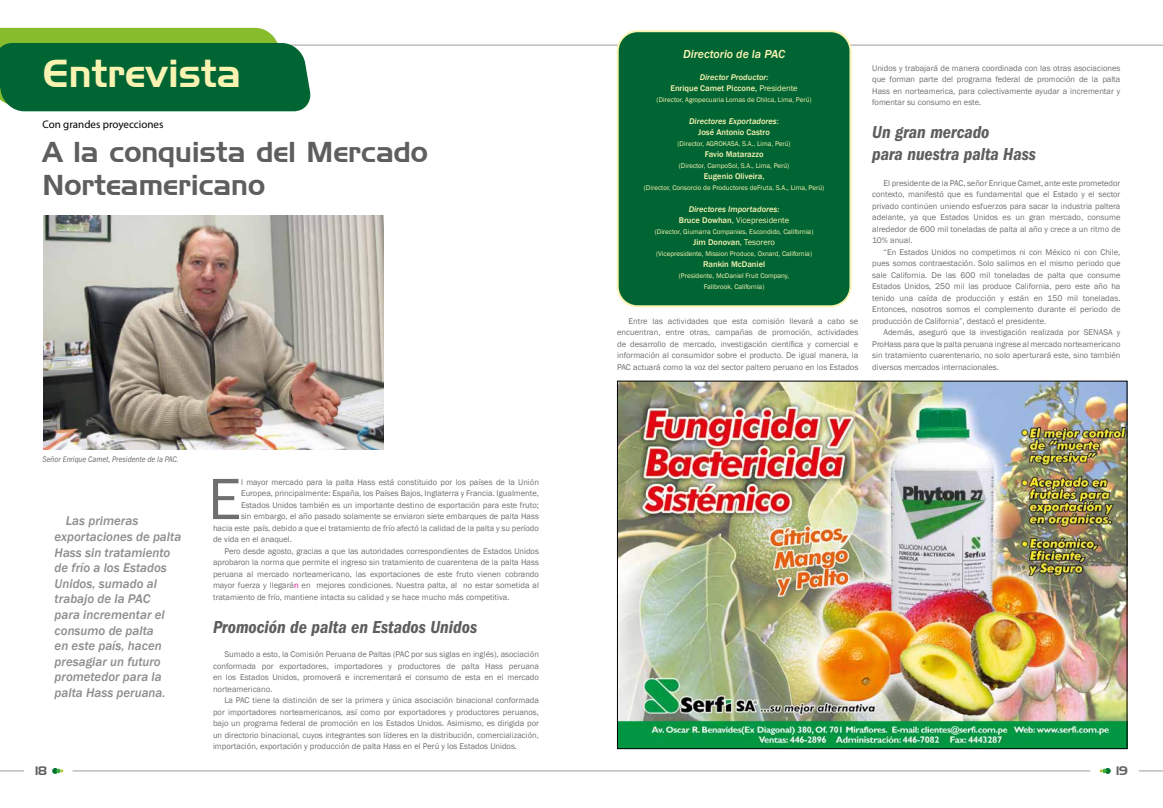
<style>
.page{position:relative;width:1163px;height:808px;background:#fff}
.page>*{position:absolute;margin:0;border:0;box-sizing:border-box;transform-origin:0 0}
.t1{font:60.3px "Franklin Gothic";color:#706f6f}
.t2{font:38px "Handel Gothic BT";color:#f9f3b2}
.t3{font:28px/33.6px "Handel Gothic BT";color:#5f5e5e}
.t4{font:18px/21.6px "ITC Franklin Gothic Std Dm Cd It";color:#5f5e5e}
.t5{font:italic 500 13px/15.6px "Franklin Gothic";color:#8e8e8d}
.t6{font:italic 500 12px "Franklin Gothic";color:#f9f3b2}
.t7{font:12px "Handel Gothic BT";color:#646363}
.t8{font:11px "Myriad Pro";color:#000}
.t9{font:8.5px/11.5px "Franklin Gothic";color:#706f6f;text-align:justify}
.t10{font:500 8.5px/11px "Franklin Gothic";color:#f9f3b2;text-align:center}
.t11{font:italic 500 8.5px/11px "Franklin Gothic";color:#f9f3b2;text-align:center}
.t12{font:italic condensed 8.5px "ITC Franklin Gothic Std";color:#706f6f}
.t13{font:7px/11px "Franklin Gothic";color:#f9f3b2;text-align:center}
.s1{color:#e6007d}
.s2{font-style:italic}
.s3{font-weight:400}
.s4{font-weight:400;font-style:normal}
.s5{font-style:normal}
</style>
<div class="page">
<hr style="left:73px;top:771px;width:1017px;height:1px;background:#9d9d9c">
<hr style="left:0;top:45px;width:1162px;height:1px;background:#9d9d9c">
<svg style="left:1139px;top:771px;width:23px;height:1px"></svg>
<svg style="left:52px;top:768px;width:11px;height:6px"></svg>
<svg style="left:1099px;top:768px;width:11px;height:6px"></svg>
<svg style="left:0;top:771px;width:24px;height:1px"></svg>
<svg style="left:0;top:28px;width:313px;height:83px;background:#217a3b"></svg>
<img style="left:43px;top:216px;width:340px;height:234px">
<div style="left:617px;top:31px;width:233px;height:275px;background:#006533;border-radius:20px"></div>
<div style="left:616px;top:30px;width:235px;height:277px;border:2px solid #f9f3b2;border-radius:20px"></div>
<img style="left:619px;top:383px;width:506px;height:364px">
<h2 class="t2" style="left:43px;top:51px;width:199px">Entrevista</h2>
<p class="t8" style="left:43px;top:118px;width:122px">Con grandes proyecciones</p>
<h3 class="t3" style="left:43px;top:135px;width:387px">A la conquista del Mercado<br>Norteamericano</h3>
<p class="t12" style="left:43px;top:454px;width:138px">Señor Enrique Camet, Presidente de la PAC.</p>
<h3 class="t5" style="left:55px;top:513px;width:128px;text-indent:11px">Las primeras exportaciones de palta<br>Hass sin tratamiento de frío a los Estados<br>Unidos, sumado al trabajo de la PAC<br>para incrementar el consumo de palta<br>en este país, hacen presagiar un futuro prometedor para la palta Hass peruana.</h3>
<h1 class="t1" style="left:208px;top:461px;width:35px">E</h1>
<p class="t9" style="left:241px;top:476px;width:299px">l mayor mercado para la palta Hass está constituido por los países de la Unión</p>
<p class="t9" style="left:241px;top:488px;width:299px">Europea, principalmente: España, los Países Bajos, Inglaterra y Francia. Igualmente,</p>
<p class="t9" style="left:241px;top:499px;width:299px">Estados Unidos también es un importante destino de exportación para este fruto;</p>
<p class="t9" style="left:241px;top:511px;width:299px">sin embargo, el año pasado solamente se enviaron siete embarques de palta Hass</p>
<p class="t9" style="left:213px;top:522px;width:327px">hacia este país, debido a que el tratamiento de frío afectó la calidad de la palta y su período</p>
<p class="t9" style="left:213px;top:534px;width:80px">de vida en el anaquel.</p>
<p class="t9" style="left:224px;top:545px;width:316px">Pero desde agosto, gracias a que las autoridades correspondientes de Estados Unidos</p>
<p class="t9" style="left:213px;top:557px;width:327px">aprobaron la norma que permite el ingreso sin tratamiento de cuarentena de la palta Hass</p>
<p class="t9" style="left:213px;top:568px;width:327px">peruana al mercado norteamericano, las exportaciones de este fruto vienen cobrando</p>
<p class="t9" style="left:213px;top:580px;width:327px">mayor fuerza y llegará<span class="s1">n</span> en mejores condiciones. Nuestra palta, al no estar sometida al</p>
<p class="t9" style="left:213px;top:591px;width:298px">tratamiento de frío, mantiene intacta su calidad y se hace mucho más competitiva.</p>
<h3 class="t4" style="left:213px;top:616px;width:265px">Promoción de palta en Estados Unidos</h3>
<p class="t9" style="left:213px;top:649px;width:327px;text-indent:11px">Sumado a esto, la Comisión Peruana de Paltas (PAC por sus siglas en inglés), asociación conformada por exportadores, importadores y productores de palta Hass peruana en los Estados Unidos, promoverá e incrementará el consumo de esta en el mercado norteamericano.</p>
<p class="t9" style="left:213px;top:695px;width:327px;text-indent:11px">La PAC tiene la distinción de ser la primera y única asociación binacional conformada por importadores norteamericanos, así como por exportadores y productores peruanos, bajo un programa federal de promoción en los Estados Unidos. Asimismo, es dirigida por un directorio binacional, cuyos integrantes son líderes en la distribución, comercialización, importación, exportación y producción de palta Hass en el Perú y los Estados Unidos.</p>
<h3 class="t6" style="left:683px;top:46px;width:104px">Directorio de la PAC</h3>
<p class="t10" style="left:670px;top:72px;width:129px"><span class="s2">Director Productor:<br></span>Enrique Camet Piccone, <span class="s3">Presidente</span></p>
<p class="t13" style="left:656px;top:94px;width:156px">(Director, Agropecuaria Lomas de Chilca, Lima, Perú)</p>
<p class="t11" style="left:689px;top:116px;width:91px">Directores Exportadores<span class="s4">:<br></span><span class="s5">José Antonio Castro</span></p>
<p class="t13" style="left:677px;top:138px;width:115px">(Director, AGROKASA, S.A., Lima, Perú)</p>
<p class="t10" style="left:704px;top:149px;width:60px">Favio Matarazzo</p>
<p class="t13" style="left:678px;top:160px;width:112px">(Director, CampoSol, S.A., Lima, Perú)</p>
<p class="t10" style="left:703px;top:171px;width:62px">Eugenio Oliveira,</p>
<p class="t13" style="left:643px;top:182px;width:182px">(Director, Consorcio de Productores deFruta, S.A., Lima, Perú)</p>
<p class="t11" style="left:679px;top:204px;width:112px">Directores Importadores:<br><span class="s5">Bruce Dowhan</span><span class="s4">, Vicepresidente</span></p>
<p class="t13" style="left:654px;top:226px;width:160px">(Director, Giumarra Companies, Escondido, California)</p>
<p class="t10" style="left:693px;top:237px;width:83px">Jim Donovan<span class="s3">, Tesorero</span></p>
<p class="t13" style="left:656px;top:248px;width:157px">(Vicepresidente, Mission Produce, Oxnard, California)</p>
<p class="t10" style="left:703px;top:259px;width:64px">Rankin McDaniel</p>
<p class="t13" style="left:678px;top:270px;width:112px">(Presidente, McDaniel Fruit Company,<br>Fallbrook, California)</p>
<p class="t9" style="left:617px;top:315px;width:242px;text-indent:11px">Entre las actividades que esta comisión llevará a cabo se encuentran, entre otras, campañas de promoción, actividades de desarrollo de mercado, investigación científica y comercial e información al consumidor sobre el producto. De igual manera, la PAC actuará como la voz del sector paltero peruano en los Estados</p>
<p class="t9" style="left:872px;top:62px;width:250px">Unidos y trabajará de manera coordinada con las otras asociaciones que forman parte del programa federal de promoción de la palta Hass en norteamerica, para colectivamente ayudar a incrementar y fomentar su consumo en este.</p>
<h3 class="t4" style="left:872px;top:121px;width:165px">Un gran mercado<br>para nuestra palta Hass</h3>
<p class="t9" style="left:872px;top:177px;width:250px;text-indent:11px">El presidente de la PAC, señor Enrique Camet, ante este prometedor contexto, manifestó que es fundamental que el Estado y el sector privado continúen uniendo esfuerzos para sacar la industria paltera adelante, ya que Estados Unidos es un gran mercado, consume alrededor de 600 mil toneladas de palta al año y crece a un ritmo de 10% anual.</p>
<p class="t9" style="left:872px;top:246px;width:250px;text-indent:11px">“En Estados Unidos no competimos ni con México ni con Chile, pues somos contraestación. Solo salimos en el mismo periodo que sale California. De las 600 mil toneladas de palta que consume Estados Unidos, 250 mil las produce California, pero este año ha tenido una caída de producción y están en 150 mil toneladas.<br>Entonces, nosotros somos el complemento durante el periodo de producción de California”, destacó el presidente.</p>
<p class="t9" style="left:872px;top:327px;width:250px;text-indent:11px">Además, aseguró que la investigación realizada por SENASA y ProHass para que la palta peruana ingrese al mercado norteamericano sin tratamiento cuarentenario, no solo aperturará este, sino también diversos mercados internacionales.</p>
<h3 class="t7" style="left:35px;top:764px;width:14px">18</h3>
<h3 class="t7" style="left:1115px;top:764px;width:13px">19</h3>
</div>
